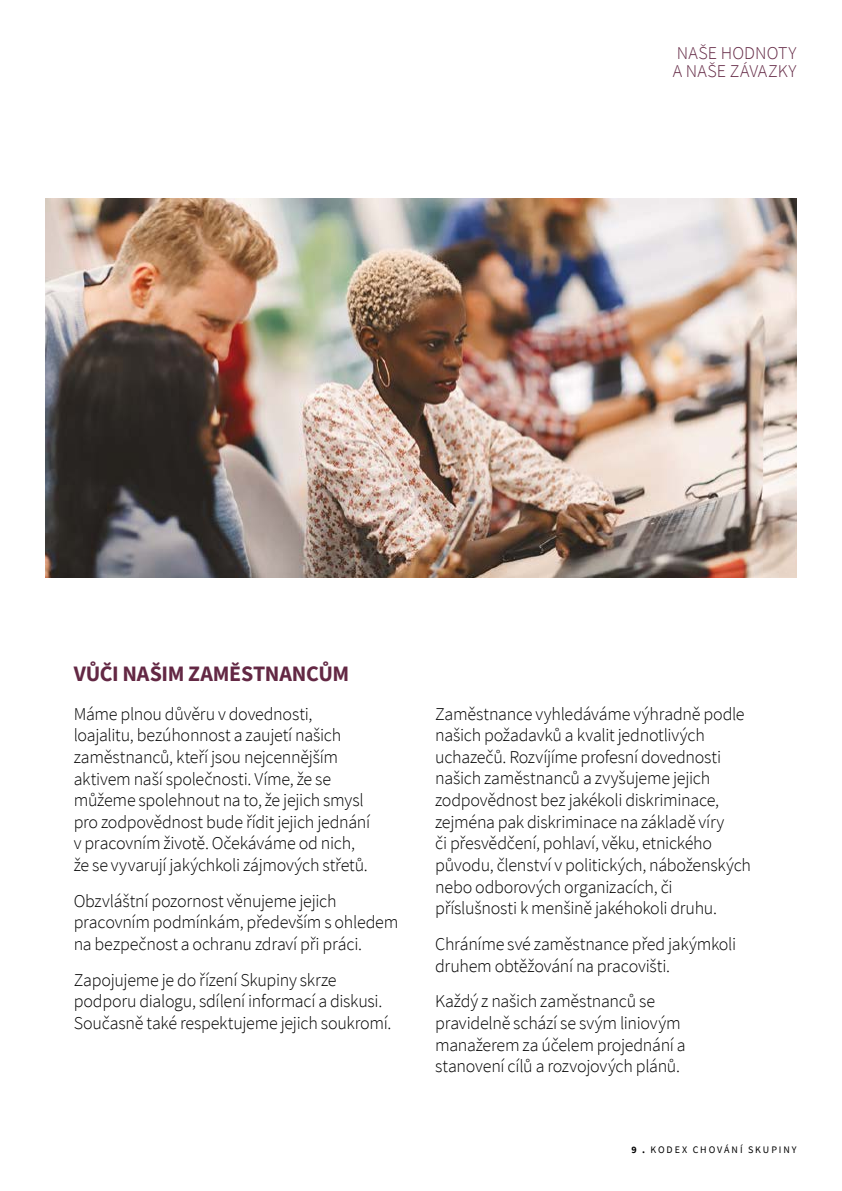
<style>
.page{position:relative;width:842px;height:1191px;background:#fff}
.page>*{position:absolute;margin:0;border:0;box-sizing:border-box;transform-origin:0 0}
.t1{font:700 22px "Source Sans Pro";letter-spacing:-.015em;color:#632844}
.t2{font:300 18px/21.6px "Source Sans Pro";letter-spacing:-.015em;color:#000}
.t3{font:300 18px/18px "Source Sans Pro";letter-spacing:.005em;color:#632844}
.t4{font:10px "Source Sans Pro";letter-spacing:.19em;color:#000}
.s1{font-weight:700}
</style>
<div class="page">
<img style="left:45px;top:198px;width:752px;height:379px">
<p class="t3" style="left:673px;top:44px;width:125px">NAŠE HODNOTY<br>A NAŠE ZÁVAZKY</p>
<p class="t1" style="left:74px;top:659px;width:277px">VŮČI NAŠIM ZAMĚSTNANCŮM</p>
<p class="t2" style="left:74px;top:703px;width:298px">Máme plnou důvěru v dovednosti, loajalitu, bezúhonnost a zaujetí našich zaměstnanců, kteří jsou nejcennějším aktivem naší společnosti. Víme, že se můžeme spolehnout na to, že jejich smysl pro zodpovědnost bude řídit jejich jednání v pracovním životě. Očekáváme od nich, že se vyvarují jakýchkoli zájmových střetů.</p>
<p class="t2" style="left:74px;top:890px;width:326px">Obzvláštní pozornost věnujeme jejich pracovním podmínkám, především s ohledem na bezpečnost a ochranu zdraví při práci.</p>
<p class="t2" style="left:74px;top:969px;width:319px">Zapojujeme je do řízení Skupiny skrze podporu dialogu, sdílení informací a diskusi.<br>Současně také respektujeme jejich soukromí.</p>
<p class="t2" style="left:435px;top:703px;width:317px">Zaměstnance vyhledáváme výhradně podle našich požadavků a kvalit jednotlivých uchazečů. Rozvíjíme profesní dovednosti našich zaměstnanců a zvyšujeme jejich zodpovědnost bez jakékoli diskriminace, zejména pak diskriminace na základě víry<br>či přesvědčení, pohlaví, věku, etnického původu, členství v politických, náboženských nebo odborových organizacích, či příslušnosti k menšině jakéhokoli druhu.</p>
<p class="t2" style="left:435px;top:933px;width:303px">Chráníme své zaměstnance před jakýmkoli druhem obtěžování na pracovišti.</p>
<p class="t2" style="left:435px;top:990px;width:252px">Každý z našich zaměstnanců se pravidelně schází se svým liniovým manažerem za účelem projednání a stanovení cílů a rozvojových plánů.</p>
<p class="t4" style="left:631px;top:1143px;width:167px"><span class="s1">9 .</span> KODEX CHOVÁNÍ SKUPINY</p>
</div>
